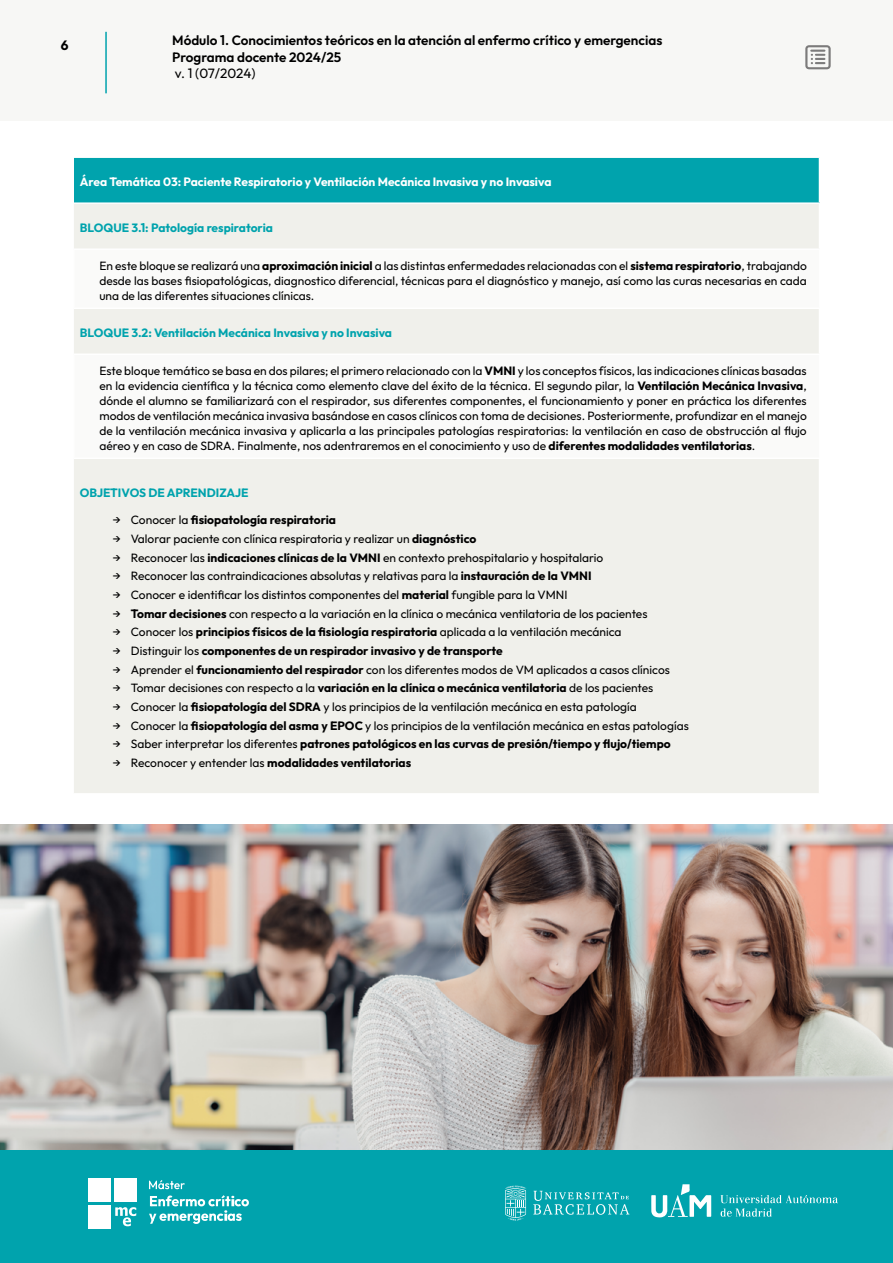
<style>
.page{position:relative;width:893px;height:1263px;background:#fff}
.page>*{position:absolute;margin:0;border:0;box-sizing:border-box;transform-origin:0 0}
.t1{font:600 13.5px/16.2px "Outfit";color:#000}
.t2{font:13.5px "Outfit";color:#000}
.t3{font:700 13.5px "Outfit";color:#000}
.t4{font:12px/15px "Outfit";color:#000;text-align:justify}
.t5{font:700 12px "Outfit";color:#000}
.t6{font:700 12px "Outfit";color:#00a3ad}
.t7{font:700 12px "Outfit";color:#fff}
.s1{font-weight:700}
.s2{font-weight:400}
</style>
<div class="page">
<div style="left:0;top:1150px;width:893px;height:113px;background:#00a3ad"></div>
<div style="left:0;top:0;width:893px;height:121px;background:#f7f7f5"></div>
<svg style="left:115px;top:1207px;width:21px;height:19px"></svg>
<div style="left:89px;top:1178px;width:22px;height:24px;background:#fff"></div>
<div style="left:89px;top:1205px;width:22px;height:23px;background:#fff"></div>
<div style="left:114px;top:1178px;width:23px;height:24px;background:#fff"></div>
<svg style="left:149px;top:1180px;width:36px;height:9px"></svg>
<svg style="left:149px;top:1195px;width:100px;height:29px"></svg>
<hr style="left:105px;top:32px;width:2px;height:61px;background:#00a3ad">
<svg style="left:533px;top:1191px;width:96px;height:24px"></svg>
<svg style="left:505px;top:1186px;width:22px;height:34px"></svg>
<svg style="left:651px;top:1184px;width:60px;height:33px"></svg>
<svg style="left:720px;top:1195px;width:118px;height:22px"></svg>
<svg style="left:805px;top:45px;width:26px;height:24px"></svg>
<div style="left:74px;top:157px;width:745px;height:46px;background:#00a3ad"></div>
<div style="left:74px;top:204px;width:745px;height:589px;background:#f0f0eb"></div>
<svg style="left:74px;top:250px;width:745px;height:207px"></svg>
<hr style="left:74px;top:156px;width:746px;height:2px;background:#fff">
<hr style="left:74px;top:202px;width:746px;height:2px;background:#fff">
<hr style="left:74px;top:248px;width:746px;height:2px;background:#fff">
<hr style="left:74px;top:307px;width:746px;height:2px;background:#fff">
<hr style="left:74px;top:457px;width:746px;height:2px;background:#fff">
<hr style="left:74px;top:250px;width:1px;height:57px;background:#fff">
<hr style="left:74px;top:355px;width:1px;height:102px;background:#fff">
<hr style="left:74px;top:353px;width:746px;height:2px;background:#fff">
<img style="left:0;top:825px;width:893px;height:325px">
<p class="t3" style="left:61px;top:36px;width:9px">6</p>
<p class="t1" style="left:172px;top:33px;width:492px">Módulo 1. Conocimientos teóricos en la atención al enfermo crítico y emergencias<br>Programa docente 2024/25</p>
<p class="t2" style="left:175px;top:64px;width:82px">v. 1 (07/2024)</p>
<p class="t7" style="left:80px;top:174px;width:473px">Área Temática 03: Paciente Respiratorio y Ventilación Mecánica Invasiva y no Invasiva</p>
<p class="t6" style="left:80px;top:220px;width:195px">BLOQUE 3.1: Patología respiratoria</p>
<p class="t4" style="left:99px;top:258px;width:709px">En este bloque se realizará una <span class="s1">aproximación inicial</span> a las distintas enfermedades relacionadas con el <span class="s1">sistema respiratorio</span>, trabajando desde las bases fisiopatológicas, diagnostico diferencial, técnicas para el diagnóstico y manejo, así como las curas necesarias en cada una de las diferentes situaciones clínicas.</p>
<p class="t6" style="left:80px;top:325px;width:314px">BLOQUE 3.2: Ventilación Mecánica Invasiva y no Invasiva</p>
<p class="t4" style="left:99px;top:363px;width:709px">Este bloque temático se basa en dos pilares; el primero relacionado con la <span class="s1">VMNI</span> y los conceptos físicos, las indicaciones clínicas basadas en la evidencia científica y la técnica como elemento clave del éxito de la técnica. El segundo pilar, la <span class="s1">Ventilación Mecánica Invasiva</span>, dónde el alumno se familiarizará con el respirador, sus diferentes componentes, el funcionamiento y poner en práctica los diferentes modos de ventilación mecánica invasiva basándose en casos clínicos con toma de decisiones. Posteriormente, profundizar en el manejo de la ventilación mecánica invasiva y aplicarla a las principales patologías respiratorias: la ventilación en caso de obstrucción al flujo aéreo y en caso de SDRA. Finalmente, nos adentraremos en el conocimiento y uso de <span class="s1">diferentes modalidades ventilatorias</span>.</p>
<p class="t6" style="left:80px;top:485px;width:170px">OBJETIVOS DE APRENDIZAJE</p>
<p class="t5" style="left:113px;top:512px;width:225px"><span class="s2">→ Conocer la</span> fisiopatología respiratoria</p>
<p class="t4" style="left:113px;top:532px;width:365px">→ Valorar paciente con clínica respiratoria y realizar un <span class="s1">diagnóstico</span></p>
<p class="t4" style="left:113px;top:550px;width:492px">→ Reconocer las <span class="s1">indicaciones clínicas de la VMNI</span> en contexto prehospitalario y hospitalario</p>
<p class="t4" style="left:113px;top:569px;width:480px">→ Reconocer las contraindicaciones absolutas y relativas para la <span class="s1">instauración de la VMNI</span></p>
<p class="t4" style="left:113px;top:588px;width:456px">→ Conocer e identificar los distintos componentes del <span class="s1">material</span> fungible para la VMNI</p>
<p class="t4" style="left:113px;top:606px;width:536px">→ <span class="s1">Tomar decisiones</span> con respecto a la variación en la clínica o mecánica ventilatoria de los pacientes</p>
<p class="t5" style="left:113px;top:624px;width:510px"><span class="s2">→ Conocer los</span> principios físicos de la fisiología respiratoria <span class="s2">aplicada a la ventilación mecánica</span></p>
<p class="t5" style="left:113px;top:643px;width:391px"><span class="s2">→ Distinguir los</span> componentes de un respirador invasivo y de transporte</p>
<p class="t4" style="left:113px;top:662px;width:558px">→ Aprender el <span class="s1">funcionamiento del respirador</span> con los diferentes modos de VM aplicados a casos clínicos</p>
<p class="t4" style="left:113px;top:681px;width:542px">→ Tomar decisiones con respecto a la <span class="s1">variación en la clínica o mecánica ventilatoria</span> de los pacientes</p>
<p class="t4" style="left:113px;top:699px;width:525px">→ Conocer la <span class="s1">fisiopatología del SDRA</span> y los principios de la ventilación mecánica en esta patología</p>
<p class="t4" style="left:113px;top:718px;width:577px">→ Conocer la <span class="s1">fisiopatología del asma y EPOC</span> y los principios de la ventilación mecánica en estas patologías</p>
<p class="t5" style="left:113px;top:736px;width:559px"><span class="s2">→ Saber interpretar los diferentes</span> patrones patológicos en las curvas de presión/tiempo y flujo/tiempo</p>
<p class="t5" style="left:113px;top:755px;width:300px"><span class="s2">→ Reconocer y entender las</span> modalidades ventilatorias</p>
</div>
